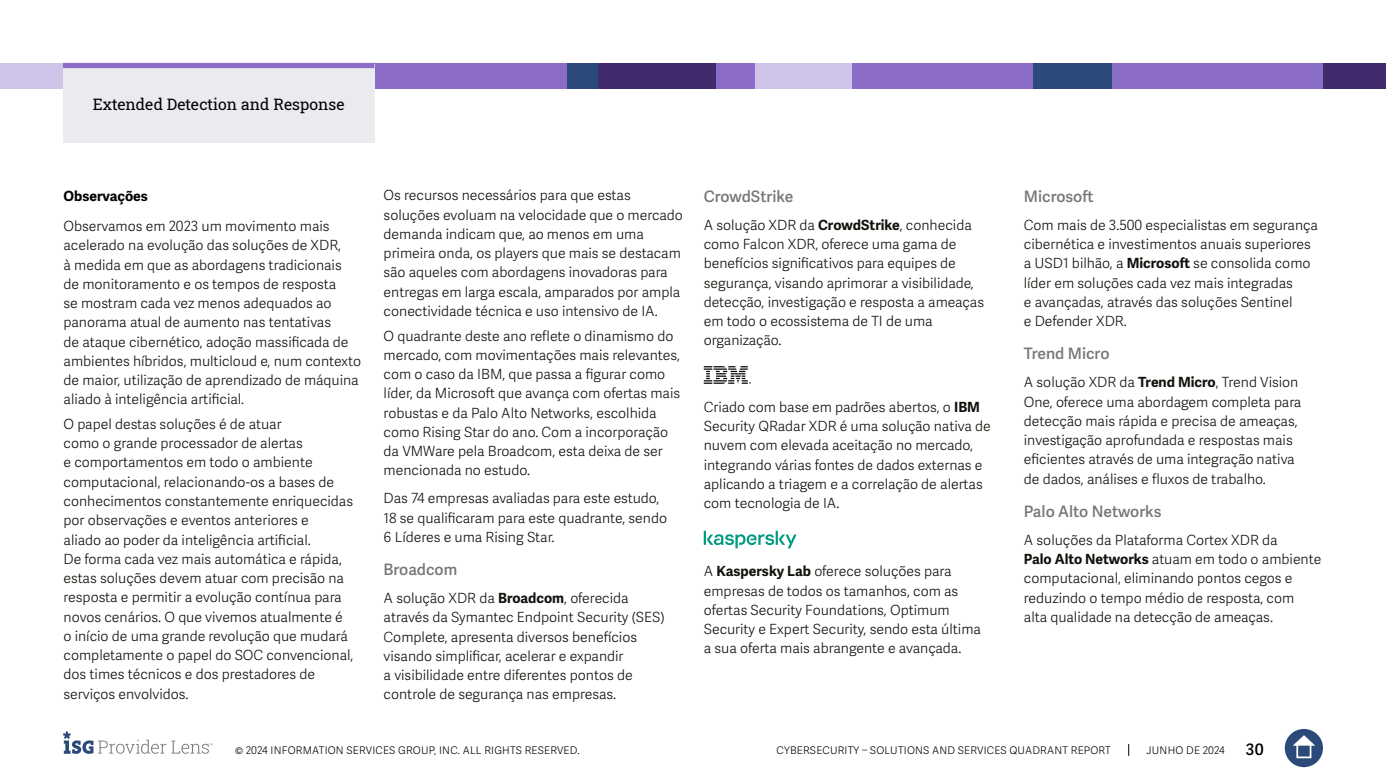
<style>
.page{position:relative;width:1386px;height:780px;background:#fff}
.page>*{position:absolute;margin:0;border:0;box-sizing:border-box;transform-origin:0 0}
.t1{font:600 15.75px "Adelle Sans";color:#75787b}
.t2{font:15.75px "Roboto Slab ISG P Regular";color:#000}
.t3{font:600 15.75px "Adelle Sans";color:#000}
.t4{font:300 14px/19.2px "Adelle Sans";color:#12110c}
.t5{font:700 14px "Adelle Sans";color:#000}
.t6{font:300 10.5px "Adelle Sans";letter-spacing:.02em;color:#000}
.s1{font-weight:700}
</style>
<div class="page">
<svg style="left:1128px;top:744px;width:1px;height:12px"></svg>
<div style="left:1285px;top:729px;width:38px;height:38px;background:#2b4a79;border-radius:50%"></div>
<svg style="left:1293px;top:735px;width:22px;height:10px"></svg>
<div style="left:1296px;top:743px;width:15px;height:15px;border:2px solid #fff"></div>
<svg style="left:63px;top:731px;width:150px;height:23px"></svg>
<div style="left:1047px;top:63px;width:276px;height:26px;background:#8b6cc6"></div>
<div style="left:0;top:63px;width:158px;height:26px;background:#d0c4e8"></div>
<div style="left:158px;top:63px;width:409px;height:26px;background:#8b6cc6"></div>
<div style="left:850px;top:63px;width:184px;height:26px;background:#8b6cc6"></div>
<div style="left:1323px;top:63px;width:63px;height:26px;background:#422b6d"></div>
<div style="left:1033px;top:63px;width:79px;height:26px;background:#2b4a79"></div>
<div style="left:754px;top:63px;width:98px;height:26px;background:#d0c4e8"></div>
<div style="left:598px;top:63px;width:157px;height:26px;background:#8b6cc6"></div>
<div style="left:598px;top:63px;width:118px;height:26px;background:#422b6d"></div>
<div style="left:567px;top:63px;width:31px;height:26px;background:#2b4a79"></div>
<svg style="left:704px;top:366px;width:47px;height:18px"></svg>
<svg style="left:704px;top:531px;width:93px;height:17px"></svg>
<div style="left:63px;top:64px;width:311px;height:78px;background:#e9ebee"></div>
<div style="left:63px;top:63px;width:311px;height:5px;background:#8b6cc6"></div>
<p class="t2" style="left:93px;top:93px;width:253px">Extended Detection and Response</p>
<p class="t5" style="left:64px;top:188px;width:86px">Observações</p>
<p class="t4" style="left:64px;top:217px;width:299px">Observamos em 2023 um movimento mais acelerado na evolução das soluções de XDR,<br>à medida em que as abordagens tradicionais<br>de monitoramento e os tempos de resposta<br>se mostram cada vez menos adequados ao panorama atual de aumento nas tentativas<br>de ataque cibernético, adoção massificada de ambientes híbridos, multicloud e, num contexto de maior, utilização de aprendizado de máquina aliado à inteligência artificial.</p>
<p class="t4" style="left:64px;top:415px;width:291px">O papel destas soluções é de atuar<br>como o grande processador de alertas<br>e comportamentos em todo o ambiente computacional, relacionando-os a bases de conhecimentos constantemente enriquecidas por observações e eventos anteriores e<br>aliado ao poder da inteligência artificial.<br>De forma cada vez mais automática e rápida, estas soluções devem atuar com precisão na resposta e permitir a evolução contínua para novos cenários. O que vivemos atualmente é<br>o início de uma grande revolução que mudará completamente o papel do SOC convencional, dos times técnicos e dos prestadores de serviços envolvidos.</p>
<p class="t4" style="left:384px;top:186px;width:301px">Os recursos necessários para que estas soluções evoluam na velocidade que o mercado demanda indicam que, ao menos em uma primeira onda, os players que mais se destacam são aqueles com abordagens inovadoras para entregas em larga escala, amparados por ampla conectividade técnica e uso intensivo de IA.</p>
<p class="t4" style="left:384px;top:326px;width:298px">O quadrante deste ano reflete o dinamismo do mercado, com movimentações mais relevantes, com o caso da IBM, que passa a figurar como líder, da Microsoft que avança com ofertas mais robustas e da Palo Alto Networks, escolhida como Rising Star do ano. Com a incorporação da VMWare pela Broadcom, esta deixa de ser mencionada no estudo.</p>
<p class="t4" style="left:384px;top:489px;width:285px">Das 74 empresas avaliadas para este estudo,<br>18 se qualificaram para este quadrante, sendo<br>6 Líderes e uma Rising Star.</p>
<p class="t1" style="left:384px;top:560px;width:75px">Broadcom</p>
<p class="t4" style="left:384px;top:589px;width:282px">A solução XDR da <span class="s1">Broadcom</span>, oferecida através da Symantec Endpoint Security (SES)<br>Complete, apresenta diversos benefícios visando simplificar, acelerar e expandir<br>a visibilidade entre diferentes pontos de controle de segurança nas empresas.</p>
<p class="t1" style="left:704px;top:187px;width:91px">CrowdStrike</p>
<p class="t4" style="left:704px;top:216px;width:282px">A solução XDR da <span class="s1">CrowdStrike</span>, conhecida como Falcon XDR, oferece uma gama de benefícios significativos para equipes de segurança, visando aprimorar a visibilidade, detecção, investigação e resposta a ameaças em todo o ecossistema de TI de uma organização.</p>
<p class="t4" style="left:704px;top:398px;width:289px">Criado com base em padrões abertos, o <span class="s1">IBM </span>Security QRadar XDR é uma solução nativa de nuvem com elevada aceitação no mercado, integrando várias fontes de dados externas e aplicando a triagem e a correlação de alertas com tecnologia de IA.</p>
<p class="t4" style="left:704px;top:562px;width:279px">A <span class="s1">Kaspersky Lab</span> oferece soluções para empresas de todos os tamanhos, com as ofertas Security Foundations, Optimum Security e Expert Security, sendo esta última a sua oferta mais abrangente e avançada.</p>
<p class="t1" style="left:1024px;top:187px;width:71px">Microsoft</p>
<p class="t4" style="left:1024px;top:216px;width:296px">Com mais de 3.500 especialistas em segurança cibernética e investimentos anuais superiores a USD1 bilhão, a <span class="s1">Microsoft</span> se consolida como líder em soluções cada vez mais integradas<br>e avançadas, através das soluções Sentinel<br>e Defender XDR.</p>
<p class="t1" style="left:1024px;top:344px;width:87px">Trend Micro</p>
<p class="t4" style="left:1024px;top:373px;width:279px">A solução XDR da <span class="s1">Trend Micro</span>, Trend Vision One, oferece uma abordagem completa para detecção mais rápida e precisa de ameaças, investigação aprofundada e respostas mais eficientes através de uma integração nativa de dados, análises e fluxos de trabalho.</p>
<p class="t1" style="left:1024px;top:502px;width:139px">Palo Alto Networks</p>
<p class="t4" style="left:1024px;top:531px;width:299px">A soluções da Plataforma Cortex XDR da<br><span class="s1">Palo Alto Networks</span> atuam em todo o ambiente computacional, eliminando pontos cegos e reduzindo o tempo médio de resposta, com<br>alta qualidade na detecção de ameaças.</p>
<p class="t6" style="left:235px;top:744px;width:346px">© 2024 INFORMATION SERVICES GROUP, INC. ALL RIGHTS RESERVED.</p>
<p class="t6" style="left:777px;top:744px;width:336px">CYBERSECURITY – SOLUTIONS AND SERVICES QUADRANT REPORT</p>
<p class="t6" style="left:1147px;top:744px;width:80px">JUNHO DE 2024</p>
<p class="t3" style="left:1246px;top:740px;width:19px">30</p>
</div>
